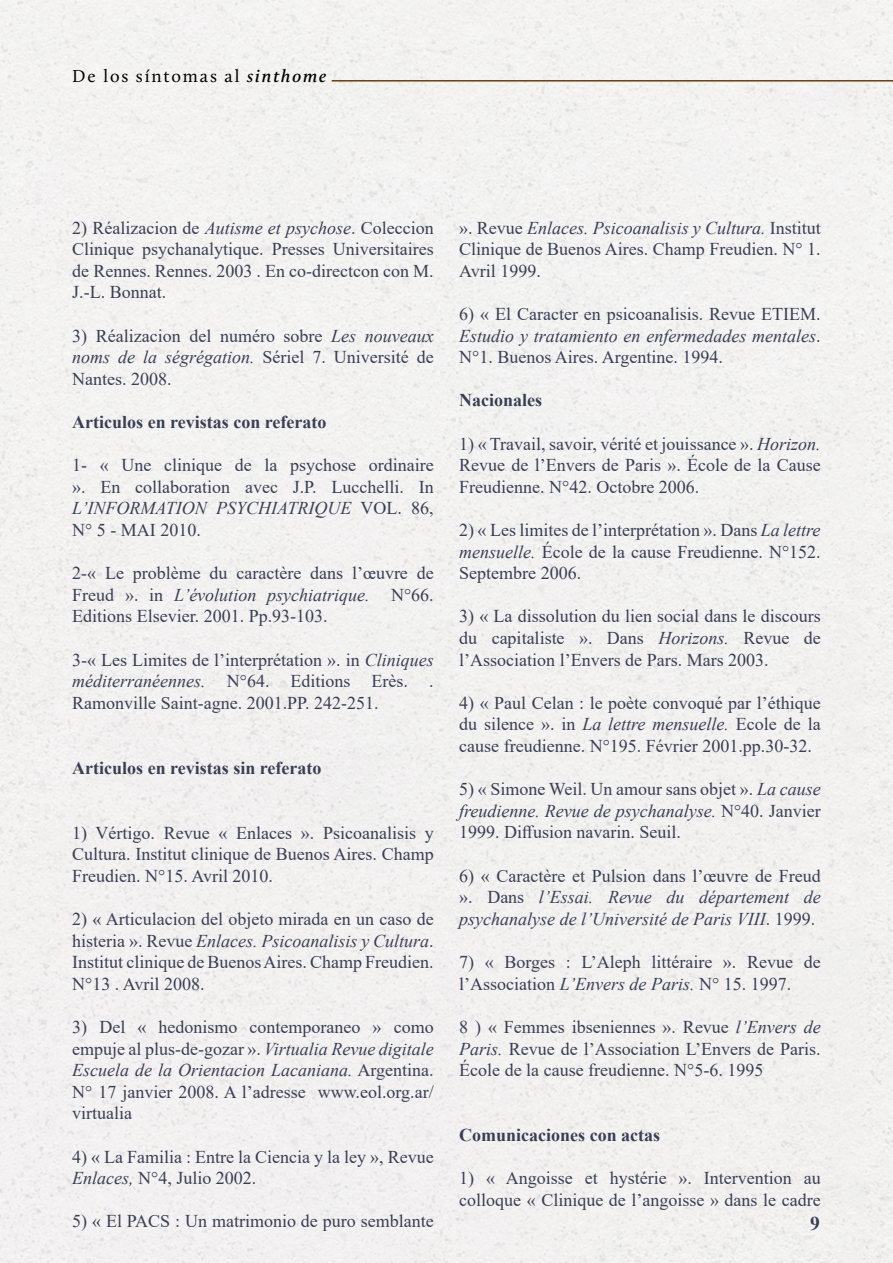
<style>
.page{position:relative;width:893px;height:1263px;background:#f2f1f1}
.page>*{position:absolute;margin:0;border:0;box-sizing:border-box;transform-origin:0 0}
.t1{font:700 19.5px "Times New Roman";color:#3a3e53}
.t2{font:18px/21.6px "Times New Roman";color:#3a3e53;text-align:justify}
.t3{font:italic 18px/21.6px "Times New Roman";color:#3a3e53;text-align:justify}
.t4{font:700 18px "Times New Roman";color:#3a3e53}
.t5{font:18px "Calluna";letter-spacing:.1em;color:#000}
.s1{font-weight:600;font-style:italic}
.s2{font-style:italic}
.s3{font-style:normal}
</style>
<div class="page">
<hr style="left:332px;top:80px;width:561px;height:2px;background:#624111">
<p class="t5" style="left:72px;top:65px;width:256px">De los síntomas al <span class="s1">sinthome</span></p>
<p class="t2" style="left:72px;top:216px;width:363px">2) Réalizacion de <span class="s2">Autisme et psychose</span>. Coleccion Clinique psychanalytique. Presses Universitaires de Rennes. Rennes. 2003 . En co-directcon con M.<br>J.-L. Bonnat.</p>
<p class="t2" style="left:72px;top:324px;width:363px">3) Réalizacion del numéro sobre <span class="s2">Les nouveaux noms de la ségrégation.</span> Sériel 7. Université de Nantes. 2008.</p>
<p class="t4" style="left:72px;top:409px;width:256px">Articulos en revistas con referato</p>
<p class="t2" style="left:72px;top:454px;width:363px">1- « Une clinique de la psychose ordinaire ». En collaboration avec J.P. Lucchelli. In <span class="s2">L’INFORMATION PSYCHIATRIQUE</span> VOL. 86, N° 5 - MAI 2010.</p>
<p class="t2" style="left:72px;top:562px;width:363px">2-« Le problème du caractère dans l’œuvre de Freud ». in <span class="s2">L’évolution psychiatrique.</span> N°66.<br>Editions Elsevier. 2001. Pp.93-103.</p>
<p class="t2" style="left:72px;top:648px;width:363px">3-« Les Limites de l’interprétation ». in <span class="s2">Cliniques méditerranéennes.</span> N°64. Editions Erès. .<br>Ramonville Saint-agne. 2001.PP. 242-251.</p>
<p class="t4" style="left:72px;top:755px;width:251px">Articulos en revistas sin referato</p>
<p class="t2" style="left:72px;top:821px;width:363px">1) Vértigo. Revue « Enlaces ». Psicoanalisis y Cultura. Institut clinique de Buenos Aires. Champ Freudien. N°15. Avril 2010.</p>
<p class="t2" style="left:72px;top:907px;width:363px">2) « Articulacion del objeto mirada en un caso de histeria ». Revue <span class="s2">Enlaces. Psicoanalisis y Cultura</span>.<br>Institut clinique de Buenos Aires. Champ Freudien.<br>N°13 . Avril 2008.</p>
<p class="t2" style="left:72px;top:1015px;width:363px">3) Del « hedonismo contemporaneo » como empuje al plus-de-gozar ». <span class="s2">Virtualia Revue digitale Escuela de la Orientacion Lacaniana.</span> Argentina.<br>N° 17 janvier 2008. A l’adresse www.eol.org.ar/ virtualia</p>
<p class="t2" style="left:72px;top:1145px;width:363px">4) « La Familia : Entre la Ciencia y la ley », Revue<br><span class="s2">Enlaces,</span> N°4, Julio 2002.</p>
<p class="t2" style="left:72px;top:1210px;width:363px">5) « El PACS : Un matrimonio de puro semblante</p>
<p class="t2" style="left:459px;top:216px;width:363px">». Revue <span class="s2">Enlaces. Psicoanalisis y Cultura.</span> Institut Clinique de Buenos Aires. Champ Freudien. N° 1.<br>Avril 1999.</p>
<p class="t2" style="left:459px;top:303px;width:363px">6) « El Caracter en psicoanalisis. Revue ETIEM.<br><span class="s2">Estudio y tratamiento en enfermedades mentales</span>.<br>N°1. Buenos Aires. Argentine. 1994.</p>
<p class="t4" style="left:459px;top:387px;width:84px">Nacionales</p>
<p class="t2" style="left:459px;top:432px;width:363px">1) « Travail, savoir, vérité et jouissance ». <span class="s2">Horizon.<br></span>Revue de l’Envers de Paris ». École de la Cause Freudienne. N°42. Octobre 2006.</p>
<p class="t2" style="left:459px;top:519px;width:363px">2) « Les limites de l’interprétation ». Dans <span class="s2">La lettre mensuelle.</span> École de la cause Freudienne. N°152.<br>Septembre 2006.</p>
<p class="t2" style="left:459px;top:605px;width:363px">3) « La dissolution du lien social dans le discours du capitaliste ». Dans <span class="s2">Horizons.</span> Revue de l’Association l’Envers de Pars. Mars 2003.</p>
<p class="t2" style="left:459px;top:691px;width:363px">4) « Paul Celan : le poète convoqué par l’éthique du silence ». in <span class="s2">La lettre mensuelle.</span> Ecole de la cause freudienne. N°195. Février 2001.pp.30-32.</p>
<p class="t2" style="left:459px;top:778px;width:363px">5) « Simone Weil. Un amour sans objet ». <span class="s2">La cause freudienne. Revue de psychanalyse.</span> N°40. Janvier 1999. Diffusion navarin. Seuil.</p>
<p class="t3" style="left:459px;top:864px;width:363px"><span class="s3">6) « Caractère et Pulsion dans l’œuvre de Freud ». Dans</span> l’Essai. Revue du département de psychanalyse de l’Université de Paris VIII<span class="s3">. 1999.</span></p>
<p class="t2" style="left:459px;top:951px;width:363px">7) « Borges : L’Aleph littéraire ». Revue de l’Association <span class="s2">L’Envers de Paris.</span> N° 15. 1997.</p>
<p class="t2" style="left:459px;top:1015px;width:363px">8 ) « Femmes ibseniennes ». Revue <span class="s2">l’Envers de Paris.</span> Revue de l’Association L’Envers de Paris.<br>École de la cause freudienne. N°5-6. 1995</p>
<p class="t4" style="left:459px;top:1122px;width:202px">Comunicaciones con actas</p>
<p class="t2" style="left:459px;top:1167px;width:363px">1) « Angoisse et hystérie ». Intervention au colloque « Clinique de l’angoisse » dans le cadre</p>
<p class="t1" style="left:810px;top:1209px;width:11px">9</p>
</div>
